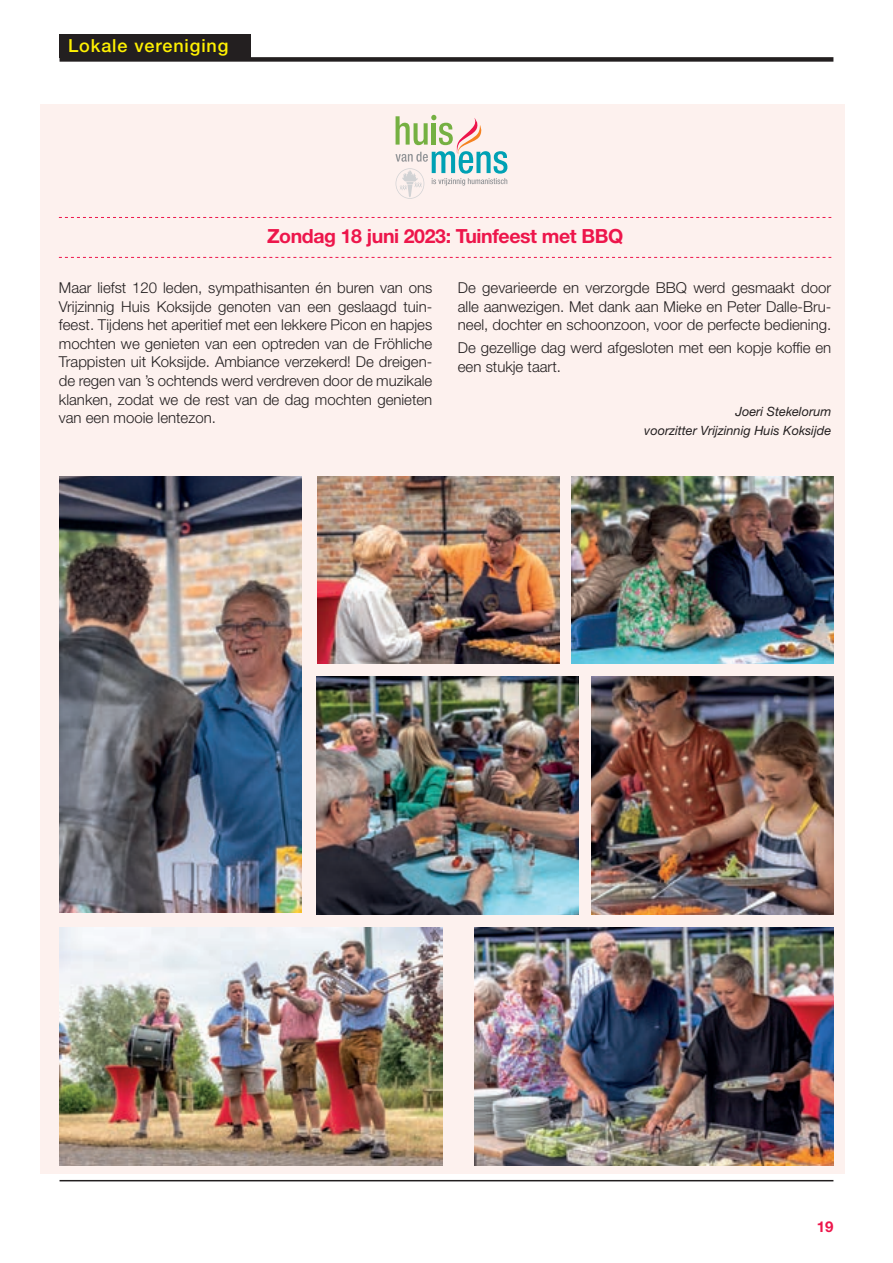
<style>
.page{position:relative;width:893px;height:1263px;background:#fff}
.page>*{position:absolute;margin:0;border:0;box-sizing:border-box;transform-origin:0 0}
.Inleiding_14pt_Helv{font:700 19.5px "Helvetica Neue LT Std";letter-spacing:-.02em;color:#ed164b}
.t1{font:500 18px "Helvetica Neue LT Std";letter-spacing:.05em;color:#fff101}
.t2{font:300 15px/18.6px "Helvetica Neue LT Std";color:#231f20;text-align:justify}
.t3{font:700 15px "Helvetica Neue LT Std";color:#ed164b}
.t4{font:italic 12.75px "Helvetica Neue LT Std";color:#231f20}
</style>
<div class="page">
<div style="left:40px;top:104px;width:805px;height:1069px;background:#fdf1ee"></div>
<hr style="left:60px;top:1180px;width:773px;height:1px;background:#231f20">
<div style="left:60px;top:57px;width:773px;height:5px;background:#231f20"></div>
<div style="left:60px;top:34px;width:191px;height:23px;background:#231f20"></div>
<svg style="left:59px;top:217px;width:772px;height:1px"></svg>
<svg style="left:59px;top:257px;width:772px;height:1px"></svg>
<svg style="left:395px;top:115px;width:112px;height:84px"></svg>
<img style="left:474px;top:927px;width:359px;height:238px">
<img style="left:60px;top:927px;width:382px;height:238px">
<img style="left:591px;top:676px;width:242px;height:238px">
<img style="left:317px;top:476px;width:243px;height:187px">
<img style="left:572px;top:476px;width:261px;height:187px">
<img style="left:317px;top:676px;width:261px;height:238px">
<img style="left:60px;top:476px;width:242px;height:436px">
<p class="t1" style="left:68px;top:35px;width:162px">Lokale vereniging</p>
<p class="Inleiding_14pt_Helv" style="left:267px;top:224px;width:358px">Zondag 18 juni 2023: Tuinfeest met BBQ</p>
<p class="t2" style="left:59px;top:278px;width:375px">Maar liefst 120 leden, sympathisanten én buren van ons Vrijzinnig Huis Koksijde genoten van een geslaagd tuin&shy;feest. Tijdens het aperitief met een lekkere Picon en hapjes mochten we genieten van een optreden van de Fröhliche Trappisten uit Koksijde. Ambiance verzekerd! De dreigen&shy;de regen van ’s ochtends werd verdreven door de muzikale klanken, zodat we de rest van de dag mochten genieten van een mooie lentezon.</p>
<p class="t2" style="left:458px;top:278px;width:375px">De gevarieerde en verzorgde BBQ werd gesmaakt door alle aanwezigen. Met dank aan Mieke en Peter Dalle-Bru&shy;neel, dochter en schoonzoon, voor de perfecte bediening.</p>
<p class="t2" style="left:458px;top:338px;width:375px">De gezellige dag werd afgesloten met een kopje koffie en een stukje taart.</p>
<p class="t4" style="left:735px;top:404px;width:97px">Joeri Stekelorum</p>
<p class="t4" style="left:644px;top:423px;width:189px">voorzitter Vrijzinnig Huis Koksijde</p>
<p class="t3" style="left:817px;top:1217px;width:18px">19</p>
</div>
